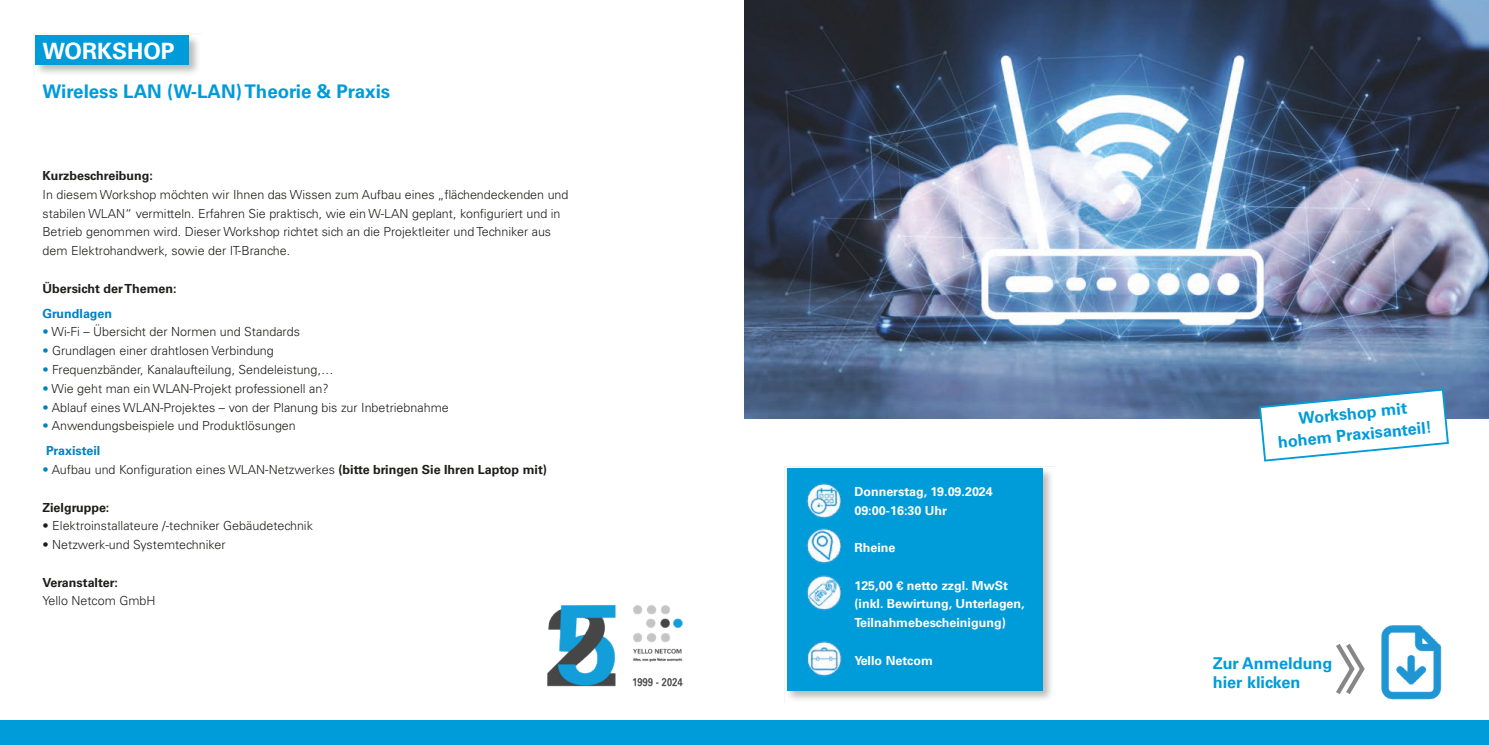
<style>
.page{position:relative;width:1489px;height:745px;background:#fff}
.page>*{position:absolute;margin:0;border:0;box-sizing:border-box;transform-origin:0 0}
.t1{font:700 22.5px "Univers LT Std";color:#fff}
.t2{font:700 18.75px "Univers LT Std";color:#009bd9}
.t3{font:700 16.25px/21.4px "Univers LT Std";color:#009bd9;text-align:center}
.t4{font:300 12.5px/18.8px "Univers LT Std";color:#1d1d1b}
.t5{font:700 12.5px/18.8px "Univers LT Std";color:#fff}
.t6{font:700 12.5px "Univers LT Std";color:#1d1d1b}
.t7{font:700 12.5px "Univers LT Std";color:#0081c3}
.s1{color:#0081c3}
.s2{font-weight:700;color:#0081c3}
.s3{font-weight:700}
</style>
<div class="page">
<img style="left:37px;top:38px;width:161px;height:35px">
<div style="left:35px;top:35px;width:154px;height:30px;background:#009bd9"></div>
<img style="left:547px;top:605px;width:136px;height:82px">
<div style="left:0;top:719px;width:744px;height:25px;background:#009bd9"></div>
<div style="left:744px;top:719px;width:744px;height:25px;background:#009bd9"></div>
<img style="left:744px;top:0;width:744px;height:418px">
<img style="left:784px;top:466px;width:270px;height:236px">
<div style="left:787px;top:468px;width:255px;height:222px;background:#009bd9"></div>
<img style="left:806px;top:528px;width:35px;height:35px">
<img style="left:806px;top:575px;width:35px;height:35px">
<img style="left:807px;top:641px;width:34px;height:34px">
<img style="left:806px;top:483px;width:35px;height:35px">
<svg style="left:1257px;top:387px;width:192px;height:75px"></svg>
<img style="left:1381px;top:625px;width:61px;height:75px">
<svg style="left:1336px;top:644px;width:29px;height:50px"></svg>
<h1 class="t1" style="left:43px;top:42px;width:134px">WORKSHOP</h1>
<h2 class="t2" style="left:43px;top:85px;width:349px">Wireless LAN (W-LAN) Theorie &amp; Praxis</h2>
<p class="t6" style="left:43px;top:171px;width:112px">Kurzbeschreibung:</p>
<p class="t4" style="left:43px;top:186px;width:527px">In diesem Workshop möchten wir Ihnen das Wissen zum Aufbau eines „flächendeckenden und stabilen WLAN“ vermitteln. Erfahren Sie praktisch, wie ein W-LAN geplant, konfiguriert und in Betrieb genommen wird. Dieser Workshop richtet sich an die Projektleiter und Techniker aus dem Elektrohandwerk, sowie der IT-Branche.</p>
<p class="t6" style="left:43px;top:283px;width:136px">Übersicht der Themen:</p>
<p class="t7" style="left:43px;top:308px;width:71px">Grundlagen</p>
<p class="t4" style="left:43px;top:324px;width:259px"><span class="s1">•</span> Wi-Fi – Übersicht der Normen und Standards</p>
<p class="t4" style="left:43px;top:343px;width:233px"><span class="s1">•</span> Grundlagen einer drahtlosen Verbindung</p>
<p class="t4" style="left:43px;top:361px;width:293px"><span class="s1">•</span> Frequenzbänder, Kanalaufteilung, Sendeleistung,…</p>
<p class="t4" style="left:43px;top:380px;width:287px"><span class="s1">•</span> Wie geht man ein WLAN-Projekt professionell an?</p>
<p class="t4" style="left:43px;top:399px;width:408px"><span class="s1">•</span> Ablauf eines WLAN-Projektes – von der Planung bis zur Inbetriebnahme</p>
<p class="t4" style="left:43px;top:414px;width:255px;line-height:25px"><span class="s1">•</span> Anwendungsbeispiele und Produktlösungen<br><span class="s2">Praxisteil</span></p>
<p class="t4" style="left:43px;top:461px;width:506px"><span class="s1">•</span> Aufbau und Konfiguration eines WLAN-Netzwerkes <span class="s3">(bitte bringen Sie Ihren Laptop mit)</span></p>
<p class="t6" style="left:43px;top:502px;width:68px">Zielgruppe:</p>
<p class="t4" style="left:43px;top:518px;width:272px">• Elektroinstallateure /-techniker Gebäudetechnik</p>
<p class="t4" style="left:43px;top:536px;width:185px">• Netzwerk-und Systemtechniker</p>
<p class="t6" style="left:43px;top:577px;width:77px">Veranstalter:</p>
<p class="t4" style="left:43px;top:593px;width:114px">Yello Netcom GmbH</p>
<p class="t5" style="left:854px;top:483px;width:140px">Donnerstag, 19.09.2024<br>09:00-16:30 Uhr</p>
<p class="t5" style="left:854px;top:539px;width:42px">Rheine</p>
<p class="t5" style="left:854px;top:577px;width:172px">125,00 € netto zzgl. MwSt (inkl. Bewirtung, Unterlagen,<br>Teilnahmebescheinigung)</p>
<p class="t5" style="left:854px;top:652px;width:80px">Yello Netcom</p>
<h3 class="t3" style="left:1274px;top:412px;width:156px;rotate:-6deg">Workshop mit hohem Praxisanteil!</h3>
<h3 class="t3" style="left:1212px;top:655px;width:121px;line-height:18.8px;text-align:left">Zur Anmeldung hier klicken</h3>
</div>
